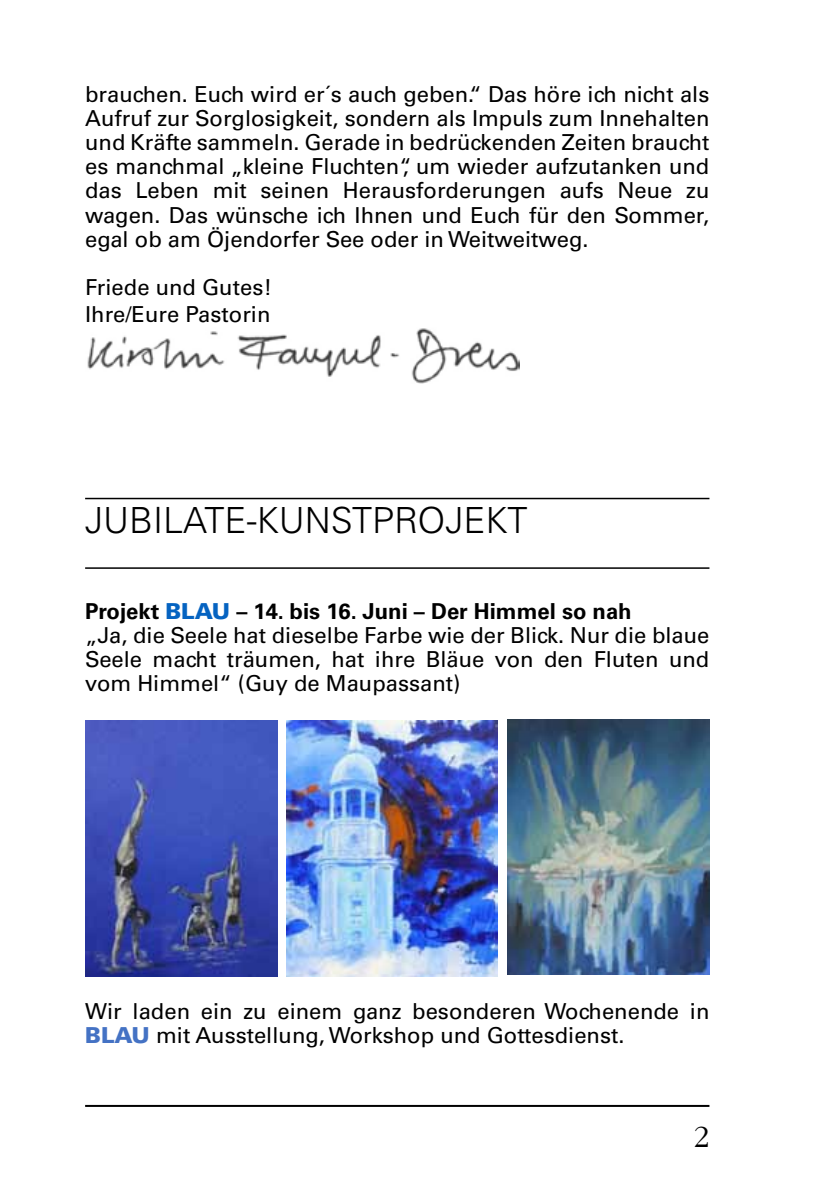
<style>
.page{position:relative;width:840px;height:1191px;background:#fff}
.page>*{position:absolute;margin:0;border:0;box-sizing:border-box;transform-origin:0 0}
.t1{font:300 36px "Univers LT";color:#000}
.t2{font:300 32px "Garamond";color:#000}
.t3{font:22px/24.2px "Univers LT";color:#000}
.s1{font-weight:700}
.s2{font-weight:900;color:#0563c1}
.s3{font-weight:900;color:#4472c4}
</style>
<div class="page">
<hr style="left:85px;top:1105px;width:624px;height:2px;background:#000">
<img style="left:87px;top:328px;width:432px;height:55px">
<hr style="left:85px;top:498px;width:624px;height:1px;background:#000">
<hr style="left:85px;top:567px;width:624px;height:2px;background:#000">
<img style="left:507px;top:719px;width:202px;height:256px">
<img style="left:286px;top:721px;width:211px;height:255px">
<img style="left:85px;top:721px;width:192px;height:255px">
<p class="t3" style="left:85px;top:82px;width:625px;text-align:justify">brauchen. Euch wird er´s auch geben.“ Das höre ich nicht als Aufruf zur Sorglosigkeit, sondern als Impuls zum Innehalten und Kräfte sammeln. Gerade in bedrückenden Zeiten braucht es manchmal „kleine Fluchten“, um wieder aufzutanken und das Leben mit seinen Herausforderungen aufs Neue zu wagen. Das wünsche ich Ihnen und Euch für den Sommer, egal ob am Öjendorfer See oder in Weitweitweg.</p>
<p class="t3" style="left:85px;top:274px;width:188px;line-height:26.4px">Friede und Gutes!<br>Ihre/Eure Pastorin</p>
<h1 class="t1" style="left:85px;top:499px;width:443px">JUBILATE-KUNSTPROJEKT</h1>
<p class="t3" style="left:85px;top:599px;width:625px"><span class="s1">Projekt</span> <span class="s2">BLAU</span> <span class="s1">– 14. bis 16. Juni – Der Himmel so nah<br></span>„Ja, die Seele hat dieselbe Farbe wie der Blick. Nur die blaue Seele macht träumen, hat ihre Bläue von den Fluten und vom Himmel“ (Guy de Maupassant)</p>
<p class="t3" style="left:85px;top:999px;width:625px">Wir laden ein zu einem ganz besonderen Wochenende in<br><span class="s3">BLAU</span> mit Ausstellung, Workshop und Gottesdienst.</p>
<h2 class="t2" style="left:693px;top:1120px;width:17px">2</h2>
</div>
